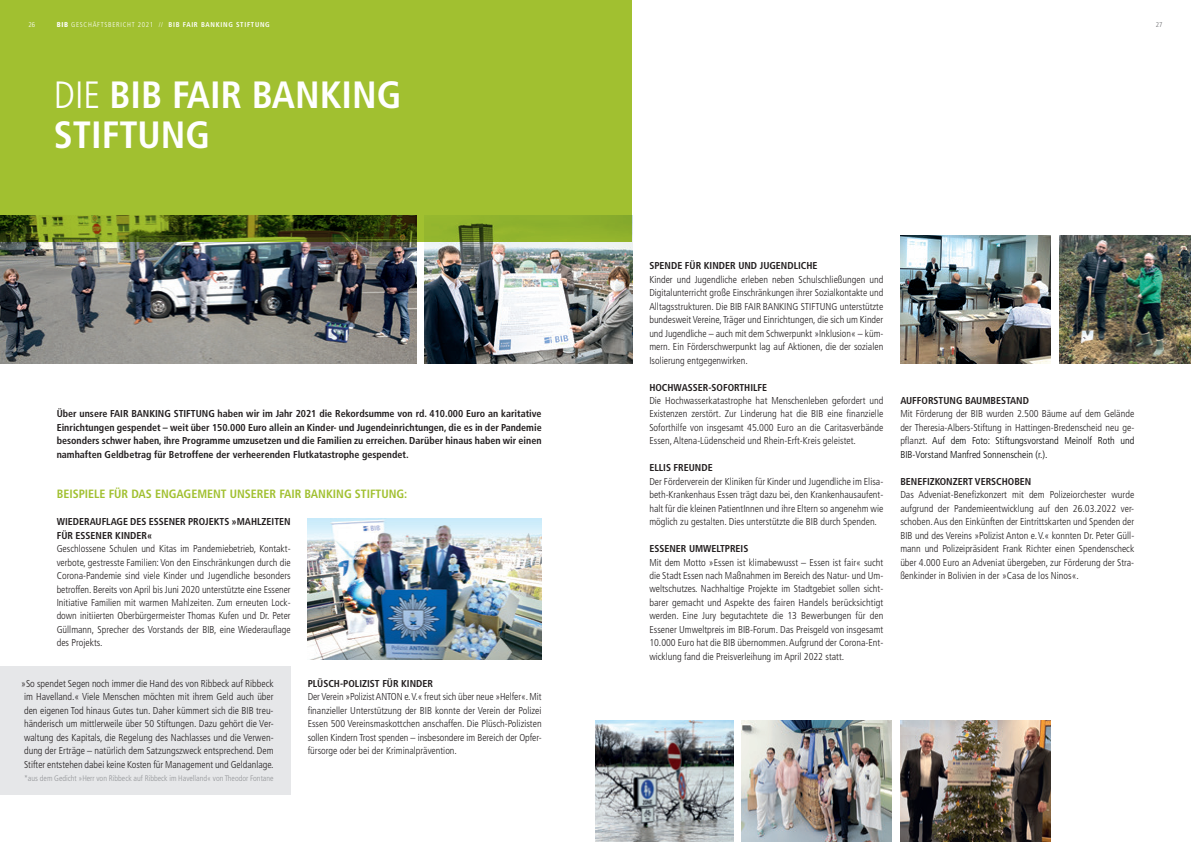
<style>
.page{position:relative;width:1191px;height:842px;background:#fff}
.page>*{position:absolute;margin:0;border:0;box-sizing:border-box;transform-origin:0 0}
.t1{font:700 condensed 38px/40.4px "Frutiger";color:#fff}
.t2{font:700 condensed 12px "Frutiger";color:#a1c030}
.t3{font:300 condensed 10px/13.5px "Frutiger";color:#231f20;text-align:justify}
.t4{font:700 condensed 10px/13.5px "Frutiger";color:#231f20}
.t5{font:300 condensed 8.1px "Frutiger";color:#939598}
.t6{font:300 condensed 7px "Frutiger";letter-spacing:.1em;color:#fff}
.t7{font:300 condensed 7px "Frutiger";color:#6c6d70}
.s1{font-weight:900}
.s2{font-weight:700}
.s3{font-weight:300}
.s4{color:#000}
</style>
<div class="page">
<div style="left:0;top:666px;width:291px;height:128px;background:#e6e7e9"></div>
<img style="left:0;top:242px;width:416px;height:122px">
<img style="left:308px;top:518px;width:233px;height:142px">
<img style="left:424px;top:242px;width:208px;height:122px">
<div style="left:0;top:0;width:632px;height:242px;background:#a1c030"></div>
<img style="left:595px;top:720px;width:138px;height:122px">
<img style="left:741px;top:720px;width:150px;height:122px">
<img style="left:900px;top:720px;width:150px;height:122px">
<img style="left:900px;top:235px;width:150px;height:129px">
<img style="left:1059px;top:235px;width:132px;height:129px">
<p class="t6" style="left:28px;top:21px;width:8px">26</p>
<p class="t6" style="left:57px;top:21px;width:215px"><span class="s1">BIB</span> GESCHÄFTSBERICHT 2021 // <span class="s2">BIB FAIR BANKING STIFTUNG</span></p>
<h1 class="t1" style="left:54px;top:74px;width:349px"><span class="s3">DIE</span> BIB FAIR BANKING<br>STIFTUNG</h1>
<p class="t4" style="left:57px;top:407px;width:486px;text-align:justify">Über unsere FAIR BANKING STIFTUNG haben wir im Jahr 2021 die Rekordsumme von rd. 410.000 Euro an karitative Einrichtungen gespendet – weit über 150.000 Euro allein an Kinder- und Jugendeinrichtungen, die es in der Pandemie besonders schwer haben, ihre Programme umzusetzen und die Familien zu erreichen. Darüber hinaus haben wir einen namhaften Geldbetrag für Betroffene der verheerenden Flutkatastrophe gespendet.</p>
<p class="t2" style="left:57px;top:487px;width:352px">BEISPIELE FÜR DAS ENGAGEMENT UNSERER FAIR BANKING STIFTUNG:</p>
<p class="t4" style="left:57px;top:515px;width:235px">WIEDERAUFLAGE DES ESSENER PROJEKTS »MAHLZEITEN<br>FÜR ESSENER KINDER«</p>
<p class="t3" style="left:57px;top:542px;width:235px">Geschlossene Schulen und Kitas im Pandemiebetrieb, Kontakt&shy;verbote, gestresste Familien: Von den Einschränkungen durch die Corona-Pandemie sind viele Kinder und Jugendliche besonders betroffen. Bereits von April bis Juni 2020 unterstützte eine Essener Initiative Familien mit warmen Mahlzeiten. Zum erneuten Lock&shy;down initiierten Oberbürgermeister Thomas Kufen und Dr. Peter Güllmann, Sprecher des Vorstands der BIB, eine Wiederauflage des Projekts.</p>
<p class="t3" style="left:21px;top:677px;width:254px">»So spendet Segen noch immer die Hand des von Ribbeck auf Ribbeck im Havelland.« Viele Menschen möchten mit ihrem Geld auch über den eigenen Tod hinaus Gutes tun. Daher kümmert sich die BIB treu&shy;händerisch um mittlerweile über 50 Stiftungen. Dazu gehört die Ver&shy;waltung des Kapitals, die Regelung des Nachlasses und die Verwen&shy;dung der Erträge – natürlich dem Satzungszweck entsprechend. Dem Stifter entstehen dabei keine Kosten für Management und Geldanlage.</p>
<p class="t5" style="left:24px;top:774px;width:251px">*aus dem Gedicht »Herr von Ribbeck auf Ribbeck im Havelland« von Theodor Fontane</p>
<p class="t4" style="left:308px;top:676px;width:127px">PLÜSCH-POLIZIST FÜR KINDER</p>
<p class="t3" style="left:308px;top:690px;width:235px">Der Verein »Polizist ANTON e.V.« freut sich über neue »Helfer«. Mit finanzieller Unterstützung der BIB konnte der Verein der Polizei Essen 500 Vereinsmaskottchen anschaffen. Die Plüsch-Polizisten sollen Kindern Trost spenden – insbesondere im Bereich der Opfer&shy;fürsorge oder bei der Kriminalprävention.</p>
<p class="t7" style="left:1155px;top:21px;width:8px">27</p>
<p class="t4" style="left:649px;top:259px;width:170px">SPENDE FÜR KINDER UND JUGENDLICHE</p>
<p class="t3" style="left:649px;top:273px;width:235px">Kinder und Jugendliche erleben neben Schulschließungen und Digitalunterricht große Einschränkungen ihrer Sozialkontakte und Alltagsstrukturen. Die BIB FAIR BANKING STIFTUNG unterstützte bundesweit Vereine, Träger und Einrichtungen, die sich um Kinder und Jugendliche – auch mit dem Schwerpunkt »Inklusion« – küm&shy;mern. Ein Förderschwerpunkt lag auf Aktionen, die der sozialen Isolierung entgegenwirken.</p>
<p class="t4" style="left:649px;top:380px;width:119px">HOCHWASSER-SOFORTHILFE</p>
<p class="t3" style="left:649px;top:394px;width:235px">Die Hochwasserkatastrophe hat Menschenleben gefordert und Existenzen zerstört. Zur Linderung hat die BIB eine finanzielle Soforthilfe von insgesamt 45.000 Euro an die Caritasverbände Essen, Altena-Lüdenscheid und Rhein-Erft-Kreis geleistet.</p>
<p class="t4" style="left:649px;top:461px;width:65px">ELLIS FREUNDE</p>
<p class="t3" style="left:649px;top:475px;width:235px">Der Förderverein der Kliniken für Kinder und Jugendliche im Elisa&shy;beth-Krankenhaus Essen trägt dazu bei, den Krankenhausaufent&shy;halt für die kleinen PatientInnen und ihre Eltern so angenehm wie möglich zu gestalten. Dies unterstützte die BIB durch Spenden.</p>
<p class="t4" style="left:649px;top:542px;width:101px">ESSENER UMWELTPREIS</p>
<p class="t3" style="left:649px;top:555px;width:235px">Mit dem Motto »Essen ist klimabewusst – Essen ist fair« sucht die Stadt Essen nach Maßnahmen im Bereich des Natur- und Um&shy;weltschutzes. Nachhaltige Projekte im Stadtgebiet sollen sicht&shy;barer gemacht und Aspekte des fairen Handels berücksichtigt werden. Eine Jury begutachtete die 13 Bewerbungen für den Essener Umweltpreis im BIB-Forum. Das Preisgeld von insgesamt 10.000 Euro hat die BIB übernommen. Aufgrund der Corona-Ent&shy;wicklung fand die Preisverleihung im April 2022 statt.</p>
<p class="t4" style="left:900px;top:394px;width:130px">AUFFORSTUNG BAUMBESTAND</p>
<p class="t3" style="left:900px;top:407px;width:235px">Mit Förderung der BIB wurden 2.500 Bäume auf dem Gelände der Theresia-Albers-Stiftung in Hattingen-Bredenscheid neu ge&shy;pflanzt. <span class="s4">Auf dem Foto: Stiftungsvorstand Meinolf Roth und BIB-Vorstand Manfred Sonnenschein (r.).</span></p>
<p class="t4" style="left:900px;top:474px;width:133px">BENEFIZKONZERT VERSCHOBEN</p>
<p class="t3" style="left:900px;top:488px;width:235px">Das Adveniat-Benefizkonzert mit dem Polizeiorchester wurde aufgrund der Pandemieentwicklung auf den 26.03.2022 ver&shy;schoben. Aus den Einkünften der Eintrittskarten und Spenden der BIB und des Vereins »Polizist Anton e.V.« konnten Dr. Peter Güll&shy;mann und Polizeipräsident Frank Richter einen Spendenscheck über 4.000 Euro an Adveniat übergeben, zur Förderung der Stra&shy;ßenkinder in Bolivien in der »Casa de los Ninos«.</p>
</div>
